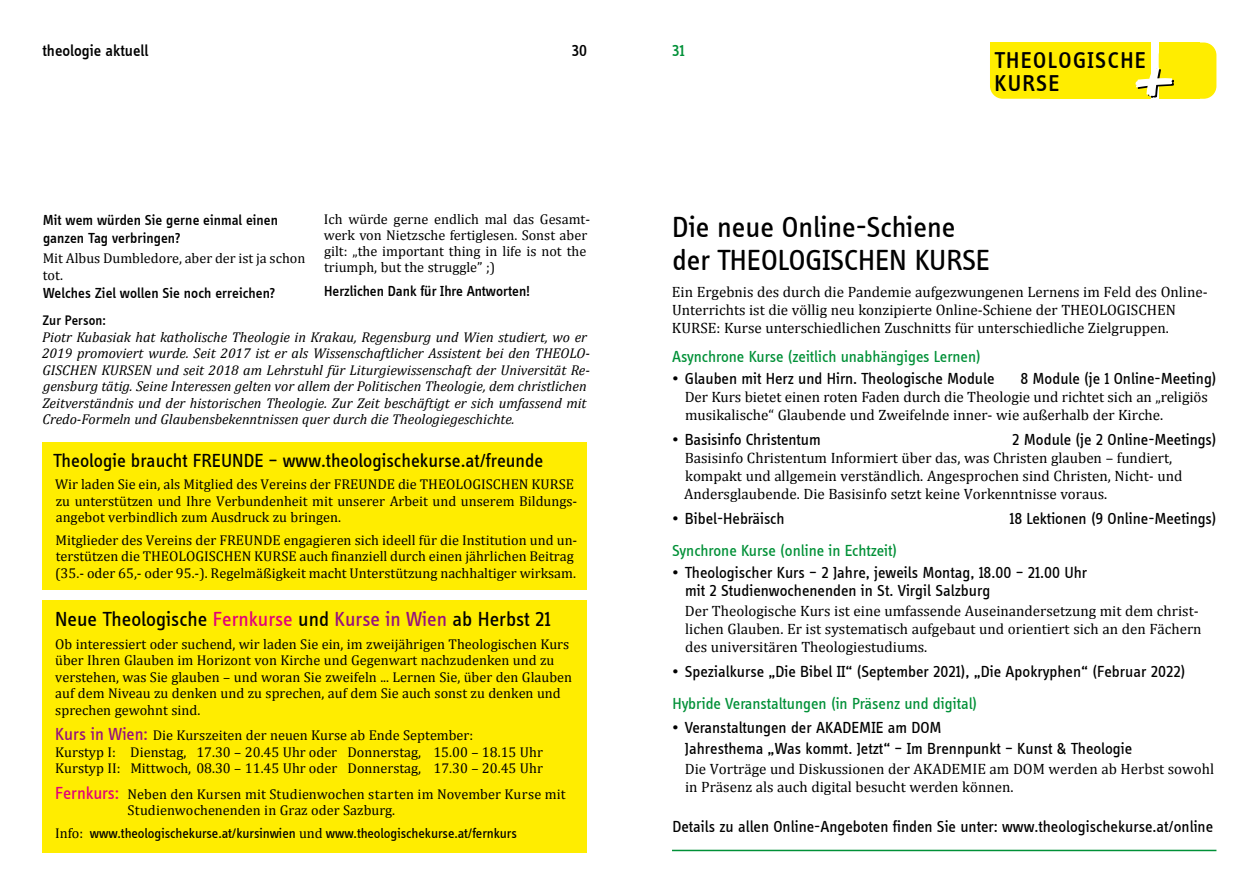
<style>
.page{position:relative;width:1259px;height:893px;background:#fff}
.page>*{position:absolute;margin:0;border:0;box-sizing:border-box;transform-origin:0 0}
.t1{font:30px/33px "Info Disp";color:#000}
.t2{font:500 23.55px/23.5px "Info Disp";letter-spacing:.06em;color:#000}
.t3{font:21px "Info Disp";color:#000}
.t4{font:19.5px "Info Disp";color:#000}
.t5{font:16.5px/18px "Info Disp";color:#000}
.t6{font:16.5px "Info Disp";color:#009037}
.t7{font:500 16.5px "Info Disp";color:#000}
.t8{font:500 16.5px "Info Disp";color:#009037}
.t9{font:15px/18px "Cambria";color:#000}
.t10{font:500 15px/18px "Info Disp";color:#000}
.t11{font:14.25px/16.5px "Cambria";color:#000}
.t12{font:italic 14.25px/16.5px "Cambria";color:#000}
.t13{font:14.25px "Info Disp";letter-spacing:-.005em;color:#000}
.t14{font:500 14.25px "Info Disp";letter-spacing:.005em;color:#000}
.s1{color:#e2007a}
.s2{color:#94107e}
.s3{font-family:"Info Disp";font-size:18px;color:#94107e}
.s4{font-family:"Info Disp";font-size:18px;color:#e2007a}
.s5{font-family:"Cambria"}
</style>
<div class="page">
<hr style="left:672px;top:850px;width:544px;height:1px;background:#009037">
<div style="left:990px;top:43px;width:160px;height:56px;background:#ffed00;border-radius:13px"></div>
<div style="left:1158px;top:43px;width:58px;height:56px;background:#ffed00;border-radius:13px"></div>
<div style="left:1158px;top:43px;width:41px;height:56px;background:#ffed00"></div>
<svg style="left:1135px;top:67px;width:39px;height:31px"></svg>
<div style="left:43px;top:600px;width:544px;height:252px;background:#ffed00"></div>
<div style="left:43px;top:442px;width:544px;height:147px;background:#ffed00"></div>
<p class="t7" style="left:43px;top:41px;width:107px">theologie aktuell</p>
<p class="t7" style="left:572px;top:41px;width:17px">30</p>
<p class="t10" style="left:43px;top:211px;width:237px">Mit wem würden Sie gerne einmal einen ganzen Tag verbringen?</p>
<p class="t11" style="left:43px;top:250px;width:264px">Mit Albus Dumbledore, aber der ist ja schon tot.</p>
<p class="t10" style="left:43px;top:284px;width:234px">Welches Ziel wollen Sie noch erreichen?</p>
<p class="t11" style="left:324px;top:211px;width:268px">Ich würde gerne endlich mal das Gesamt&shy;werk von Nietzsche fertiglesen. Sonst aber gilt: „the important thing in life is not the triumph, but the struggle” ;)</p>
<p class="t10" style="left:324px;top:282px;width:207px">Herzlichen Dank für Ihre Antworten!</p>
<p class="t14" style="left:42px;top:313px;width:65px">Zur Person:</p>
<p class="t12" style="left:42px;top:328px;width:549px">Piotr Kubasiak hat katholische Theologie in Krakau, Regensburg und Wien studiert, wo er 2019 promoviert wurde. Seit 2017 ist er als Wissenschaftlicher Assistent bei den THEOLO-GISCHEN KURSEN und seit 2018 am Lehrstuhl für Liturgiewissenschaft der Universität Re&shy;gensburg tätig. Seine Interessen gelten vor allem der Politischen Theologie, dem christlichen Zeitverständnis und der historischen Theologie. Zur Zeit beschäftigt er sich umfassend mit Credo-Formeln und Glaubensbekenntnissen quer durch die Theologiegeschichte.</p>
<h3 class="t4" style="left:53px;top:448px;width:492px">Theologie braucht FREUNDE – www.theologischekurse.at/freunde</h3>
<p class="t11" style="left:55px;top:476px;width:522px">Wir laden Sie ein, als Mitglied des Vereins der FREUNDE die THEOLOGISCHEN KURSE zu unterstützen und Ihre Verbundenheit mit unserer Arbeit und unserem Bildungs&shy;angebot verbindlich zum Ausdruck zu bringen.</p>
<p class="t11" style="left:55px;top:531px;width:523px">Mitglieder des Vereins der FREUNDE engagieren sich ideell für die Institution und un&shy;terstützen die THEOLOGISCHEN KURSE auch finanziell durch einen jährlichen Beitrag (35.- oder 65,- oder 95.-). Regelmäßigkeit macht Unterstützung nachhaltiger wirksam.</p>
<h3 class="t3" style="left:55px;top:606px;width:497px">Neue Theologische <span class="s1">Fernkurse</span> und <span class="s2">Kurse in Wien</span> ab Herbst 21</h3>
<p class="t11" style="left:55px;top:635px;width:518px">Ob interessiert oder suchend, wir laden Sie ein, im zweijährigen Theologischen Kurs über Ihren Glauben im Horizont von Kirche und Gegenwart nachzudenken und zu verstehen, was Sie glauben – und woran Sie zweifeln ... Lernen Sie, über den Glauben auf dem Niveau zu denken und zu sprechen, auf dem Sie auch sonst zu denken und sprechen gewohnt sind.</p>
<p class="t11" style="left:55px;top:727px;width:489px"><span class="s3">Kurs in Wien:</span> Die Kurszeiten der neuen Kurse ab Ende September:<br>Kurstyp I: Dienstag, 17.30 – 20.45 Uhr oder Donnerstag, 15.00 – 18.15 Uhr<br>Kurstyp II: Mittwoch, 08.30 – 11.45 Uhr oder Donnerstag, 17.30 – 20.45 Uhr</p>
<p class="t11" style="left:128px;top:785px;width:440px;text-indent:-72px"><span class="s4">Fernkurs:</span> Neben den Kursen mit Studienwochen starten im November Kurse mit<br>Studienwochenenden in Graz oder Sazburg.</p>
<p class="t13" style="left:55px;top:824px;width:463px"><span class="s5">Info:</span> www.theologischekurse.at/kursinwien <span class="s5">und</span> www.theologischekurse.at/fernkurs</p>
<p class="t8" style="left:672px;top:41px;width:14px">31</p>
<h2 class="t2" style="left:994px;top:48px;width:153px">THEOLOGISCHE<br>KURSE</h2>
<h1 class="t1" style="left:672px;top:209px;width:319px">Die neue Online-Schiene der THEOLOGISCHEN KURSE</h1>
<p class="t9" style="left:672px;top:283px;width:537px">Ein Ergebnis des durch die Pandemie aufgezwungenen Lernens im Feld des Online-<br>Unterrichts ist die völlig neu konzipierte Online-Schiene der THEOLOGISCHEN<br>KURSE: Kurse unterschiedlichen Zuschnitts für unterschiedliche Zielgruppen.</p>
<p class="t6" style="left:672px;top:346px;width:310px">Asynchrone Kurse (zeitlich unabhängiges Lernen)</p>
<p class="t5" style="left:672px;top:369px;width:323px">• Glauben mit Herz und Hirn. Theologische Module</p>
<p class="t5" style="left:1020px;top:369px;width:198px">8 Module (je 1 Online-Meeting)</p>
<p class="t9" style="left:685px;top:388px;width:524px">Der Kurs bietet einen roten Faden durch die Theologie und richtet sich an „religiös musikalische“ Glaubende und Zweifelnde inner- wie außerhalb der Kirche.</p>
<p class="t5" style="left:672px;top:430px;width:150px">• Basisinfo Christentum</p>
<p class="t5" style="left:1012px;top:430px;width:206px">2 Module (je 2 Online-Meetings)</p>
<p class="t9" style="left:684px;top:448px;width:500px">Basisinfo Christentum Informiert über das, was Christen glauben – fundiert, kompakt und allgemein verständlich. Angesprochen sind Christen, Nicht- und<br>Andersglaubende. Die Basisinfo setzt keine Vorkenntnisse voraus.</p>
<p class="t5" style="left:672px;top:509px;width:113px">• Bibel-Hebräisch</p>
<p class="t5" style="left:1009px;top:509px;width:209px">18 Lektionen (9 Online-Meetings)</p>
<p class="t6" style="left:672px;top:540px;width:227px">Synchrone Kurse (online in Echtzeit)</p>
<p class="t5" style="left:685px;top:563px;width:404px;text-indent:-13px">• Theologischer Kurs – 2 Jahre, jeweils Montag, 18.00 – 21.00 Uhr mit 2 Studienwochenenden in St. Virgil Salzburg</p>
<p class="t9" style="left:685px;top:602px;width:518px">Der Theologische Kurs ist eine umfassende Auseinandersetzung mit dem christ&shy;lichen Glauben. Er ist systematisch aufgebaut und orientiert sich an den Fächern des universitären Theologiestudiums.</p>
<p class="t5" style="left:672px;top:662px;width:514px">• Spezialkurse „Die Bibel II“ (September 2021), „Die Apokryphen“ (Februar 2022)</p>
<p class="t6" style="left:672px;top:694px;width:306px">Hybride Veranstaltungen (in Präsenz und digital)</p>
<p class="t5" style="left:685px;top:717px;width:449px;line-height:21px;text-indent:-12px">• Veranstaltungen der AKADEMIE am DOM<br>Jahresthema „Was kommt. Jetzt“ – Im Brennpunkt – Kunst &amp; Theologie</p>
<p class="t9" style="left:685px;top:760px;width:531px">Die Vorträge und Diskussionen der AKADEMIE am DOM werden ab Herbst sowohl in Präsenz als auch digital besucht werden können.</p>
<p class="t5" style="left:672px;top:817px;width:542px">Details zu allen Online-Angeboten finden Sie unter: www.theologischekurse.at/online</p>
</div>
